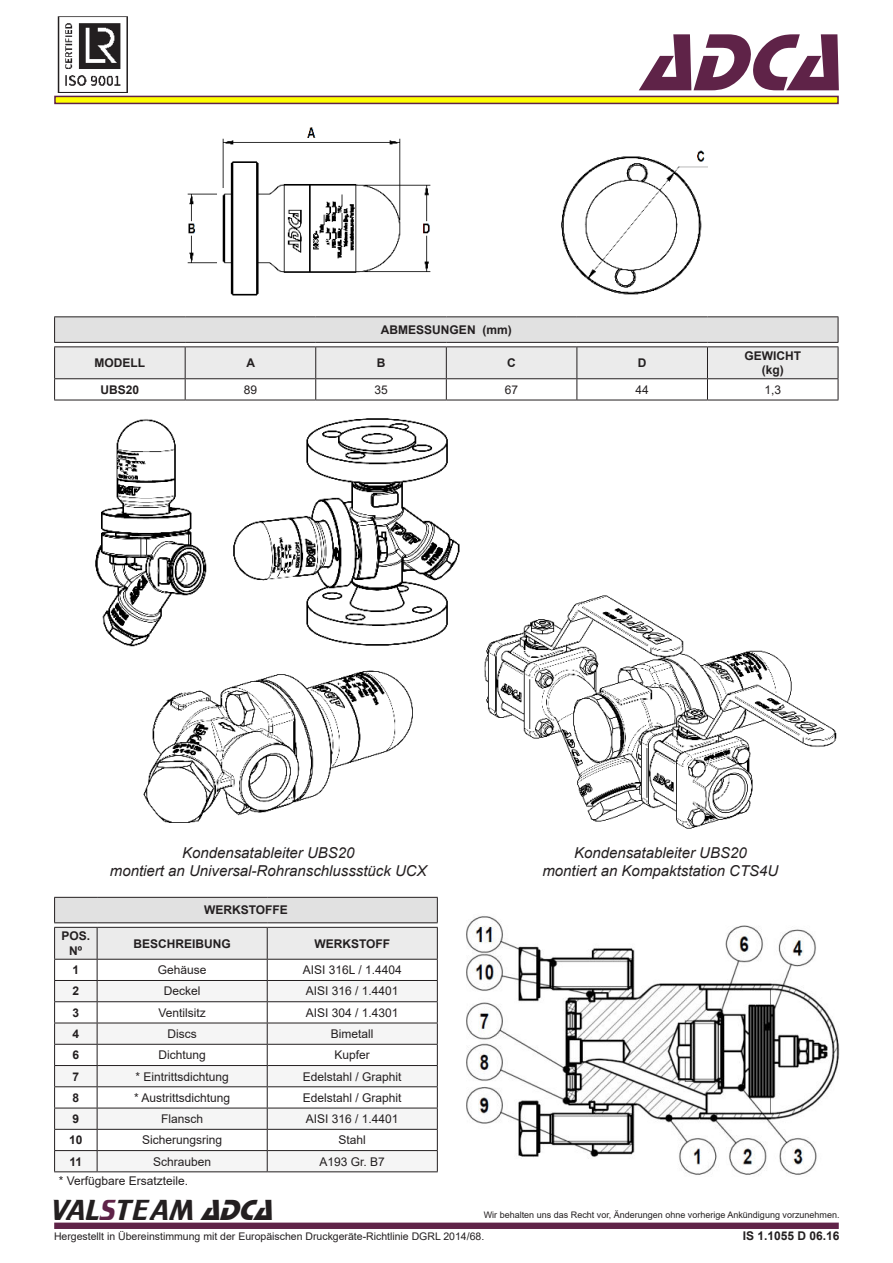
<style>
.page{position:relative;width:893px;height:1263px;background:#fff}
.page>*{position:absolute;margin:0;border:0;box-sizing:border-box;transform-origin:0 0}
.t1{font:italic 84px "Stop D";color:#5f2348}
.t2{font:30px "Trekker";color:#231f20}
.t3{font:italic 15px/18px "Arial";color:#231f20;text-align:center}
.t4{font:12px "Arial";color:#231f20}
.t5{font:700 12px/14.4px "Arial";color:#231f20;text-align:center}
.t6{font:10.5px "Arial";color:#231f20}
.t7{font:9px "Arial";color:#231f20}
.s1{color:#5f2348}
.s2{font-family:"Stop D";font-style:italic}
</style>
<div class="page">
<svg style="left:54px;top:96px;width:785px;height:8px;background:#ccb916"></svg>
<div style="left:54px;top:1222px;width:785px;height:7px;background:#5f2348;border:2px solid #5f2348"></div>
<img style="left:57px;top:16px;width:71px;height:76px">
<hr style="left:54px;top:400px;width:131px;height:1px;background:#231f20">
<hr style="left:185px;top:400px;width:131px;height:1px;background:#231f20">
<hr style="left:316px;top:400px;width:130px;height:1px;background:#231f20">
<hr style="left:446px;top:400px;width:131px;height:1px;background:#231f20">
<hr style="left:577px;top:400px;width:130px;height:1px;background:#231f20">
<hr style="left:707px;top:400px;width:131px;height:1px;background:#231f20">
<hr style="left:54px;top:316px;width:131px;height:1px;background:#231f20">
<svg style="left:54px;top:317px;width:785px;height:83px"></svg>
<hr style="left:185px;top:316px;width:131px;height:1px;background:#231f20">
<hr style="left:316px;top:316px;width:130px;height:1px;background:#231f20">
<hr style="left:446px;top:316px;width:131px;height:1px;background:#231f20">
<hr style="left:577px;top:316px;width:130px;height:1px;background:#231f20">
<hr style="left:707px;top:316px;width:131px;height:1px;background:#231f20">
<hr style="left:54px;top:342px;width:131px;height:1px;background:#231f20">
<hr style="left:185px;top:342px;width:131px;height:1px;background:#231f20">
<hr style="left:316px;top:342px;width:130px;height:1px;background:#231f20">
<hr style="left:446px;top:342px;width:131px;height:1px;background:#231f20">
<hr style="left:577px;top:342px;width:130px;height:1px;background:#231f20">
<hr style="left:707px;top:342px;width:131px;height:1px;background:#231f20">
<hr style="left:54px;top:897px;width:43px;height:1px;background:#231f20">
<hr style="left:97px;top:897px;width:170px;height:1px;background:#231f20">
<hr style="left:267px;top:897px;width:171px;height:1px;background:#231f20">
<svg style="left:54px;top:898px;width:384px;height:273px"></svg>
<hr style="left:54px;top:1171px;width:43px;height:1px;background:#231f20">
<hr style="left:97px;top:1171px;width:170px;height:1px;background:#231f20">
<hr style="left:267px;top:1171px;width:171px;height:1px;background:#231f20">
<img style="left:466px;top:916px;width:374px;height:259px">
<img style="left:95px;top:419px;width:112px;height:227px">
<img style="left:187px;top:127px;width:244px;height:169px">
<img style="left:561px;top:150px;width:147px;height:145px">
<img style="left:143px;top:670px;width:270px;height:153px">
<img style="left:484px;top:595px;width:353px;height:234px">
<img style="left:233px;top:418px;width:227px;height:228px">
<p class="t5" style="left:381px;top:324px;width:132px">ABMESSUNGEN (mm)</p>
<h1 class="t1" style="left:640px;top:12px;width:199px">ADCA</h1>
<p class="t5" style="left:95px;top:357px;width:52px">MODELL</p>
<p class="t5" style="left:246px;top:357px;width:10px">A</p>
<p class="t5" style="left:377px;top:357px;width:10px">B</p>
<p class="t5" style="left:507px;top:357px;width:10px">C</p>
<p class="t5" style="left:638px;top:357px;width:10px">D</p>
<p class="t5" style="left:744px;top:350px;width:58px">GEWICHT (kg)</p>
<p class="t5" style="left:101px;top:383px;width:40px">UBS20</p>
<p class="t4" style="left:244px;top:385px;width:15px">89</p>
<p class="t4" style="left:374px;top:385px;width:15px">35</p>
<p class="t4" style="left:505px;top:385px;width:15px">67</p>
<p class="t4" style="left:635px;top:385px;width:15px">44</p>
<p class="t4" style="left:764px;top:385px;width:18px">1,3</p>
<p class="t3" style="left:110px;top:845px;width:318px">Kondensatableiter UBS20<br>montiert an Universal-Rohranschlussstück UCX</p>
<p class="t3" style="left:542px;top:845px;width:237px">Kondensatableiter UBS20<br>montiert an Kompaktstation CTS4U</p>
<p class="t5" style="left:204px;top:904px;width:85px">WERKSTOFFE</p>
<p class="t5" style="left:62px;top:930px;width:30px">POS.<br>Nº</p>
<p class="t5" style="left:133px;top:937px;width:99px">BESCHREIBUNG</p>
<p class="t5" style="left:314px;top:937px;width:77px">WERKSTOFF</p>
<p class="t5" style="left:73px;top:964px;width:8px">1</p>
<p class="t4" style="left:158px;top:965px;width:50px">Gehäuse</p>
<p class="t4" style="left:303px;top:965px;width:100px">AISI 316L / 1.4404</p>
<p class="t5" style="left:73px;top:985px;width:8px">2</p>
<p class="t4" style="left:164px;top:987px;width:38px">Deckel</p>
<p class="t4" style="left:306px;top:987px;width:94px">AISI 316 / 1.4401</p>
<p class="t5" style="left:73px;top:1006px;width:8px">3</p>
<p class="t4" style="left:158px;top:1008px;width:49px">Ventilsitz</p>
<p class="t4" style="left:306px;top:1008px;width:94px">AISI 304 / 1.4301</p>
<p class="t5" style="left:73px;top:1028px;width:8px">4</p>
<p class="t4" style="left:167px;top:1029px;width:31px">Discs</p>
<p class="t4" style="left:331px;top:1029px;width:44px">Bimetall</p>
<p class="t5" style="left:73px;top:1049px;width:8px">6</p>
<p class="t4" style="left:158px;top:1050px;width:49px">Dichtung</p>
<p class="t4" style="left:335px;top:1050px;width:37px">Kupfer</p>
<p class="t5" style="left:73px;top:1070px;width:8px">7</p>
<p class="t4" style="left:135px;top:1072px;width:95px">* Eintrittsdichtung</p>
<p class="t4" style="left:303px;top:1072px;width:100px">Edelstahl / Graphit</p>
<p class="t5" style="left:73px;top:1091px;width:8px">8</p>
<p class="t4" style="left:134px;top:1093px;width:98px">* Austrittsdichtung</p>
<p class="t4" style="left:303px;top:1093px;width:100px">Edelstahl / Graphit</p>
<p class="t5" style="left:73px;top:1113px;width:8px">9</p>
<p class="t4" style="left:161px;top:1114px;width:44px">Flansch</p>
<p class="t4" style="left:306px;top:1114px;width:94px">AISI 316 / 1.4401</p>
<p class="t5" style="left:69px;top:1134px;width:15px">10</p>
<p class="t4" style="left:142px;top:1135px;width:82px">Sicherungsring</p>
<p class="t4" style="left:339px;top:1135px;width:29px">Stahl</p>
<p class="t5" style="left:70px;top:1155px;width:14px">11</p>
<p class="t4" style="left:153px;top:1157px;width:60px">Schrauben</p>
<p class="t4" style="left:320px;top:1157px;width:67px">A193 Gr. B7</p>
<p class="t4" style="left:59px;top:1176px;width:131px">* Verfügbare Ersatzteile.</p>
<h2 class="t2" style="left:51px;top:1192px;width:222px">VAL<span class="s1">S</span>TEAM <span class="s2">ADCA</span></h2>
<p class="t7" style="left:484px;top:1211px;width:357px">Wir behalten uns das Recht vor, Änderungen ohne vorherige Ankündigung vorzunehmen.</p>
<p class="t6" style="left:54px;top:1229px;width:432px">Hergestellt in Übereinstimmung mit der Europäischen Druckgeräte-Richtlinie DGRL 2014/68.</p>
<p class="t5" style="left:743px;top:1229px;width:98px">IS 1.1055 D 06.16</p>
</div>
